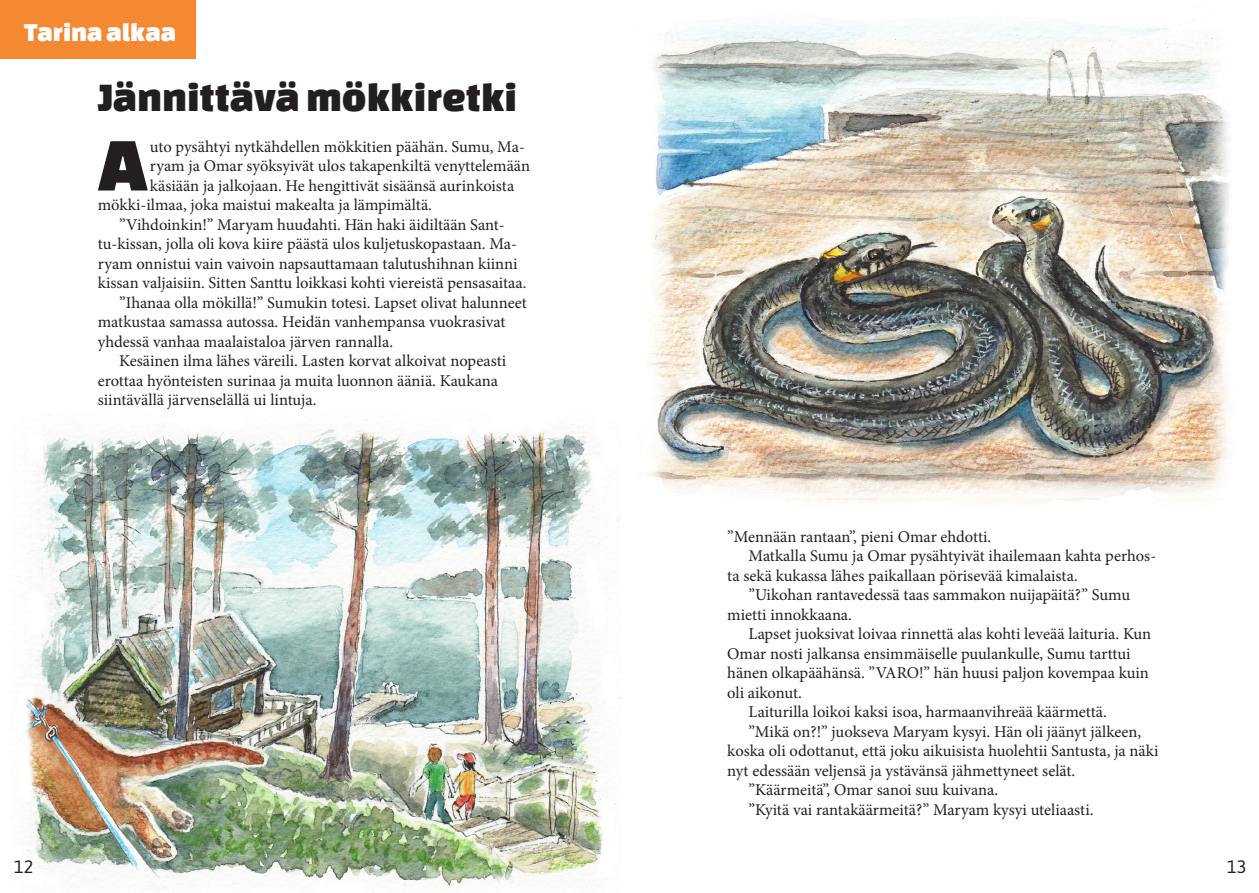
<style>
.page{position:relative;width:1259px;height:893px;background:#fff}
.page>*{position:absolute;margin:0;border:0;box-sizing:border-box;transform-origin:0 0}
.Leipis{font:78.9px "Changa One";color:#231f20}
.Otsikko{font:42px "Changa One";color:#231f20}
.t1{font:27px "Changa One";color:#fff}
.Sivunumerot{font:18px "Asap";color:#231f20}
.Leipis-2{font:16.5px/19.5px "Minion Pro";color:#231f20}
.Leipis_ensirivi{font:16.5px/19.5px "Minion Pro";color:#231f20}
</style>
<div class="page">
<img style="left:640px;top:6px;width:589px;height:498px">
<div style="left:0;top:0;width:196px;height:58px;background:#f58932"></div>
<img style="left:17px;top:415px;width:604px;height:478px">
<p class="t1" style="left:24px;top:17px;width:153px">Tarina alkaa</p>
<p class="Otsikko" style="left:98px;top:74px;width:421px">Jännittävä mökkiretki</p>
<p class="Leipis" style="left:99px;top:121px;width:50px">A</p>
<p class="Leipis-2" style="left:150px;top:137px;width:376px">uto pysähtyi nytkähdellen mökkitien päähän. Sumu, Ma-</p>
<p class="Leipis-2" style="left:150px;top:156px;width:381px">ryam ja Omar syöksyivät ulos takapenkiltä venyttelemään</p>
<p class="Leipis-2" style="left:150px;top:176px;width:366px">käsiään ja jalkojaan. He hengittivät sisäänsä aurinkoista</p>
<p class="Leipis-2" style="left:98px;top:195px;width:336px">mökki-ilmaa, joka maistui makealta ja lämpimältä.</p>
<p class="Leipis_ensirivi" style="left:98px;top:215px;width:430px;text-align:center">”Vihdoinkin!” Maryam huudahti. Hän haki äidiltään Sant&shy;tu-kissan, jolla oli kova kiire päästä ulos kuljetuskopastaan. Ma&shy;ryam onnistui vain vaivoin napsauttamaan talutushihnan kiinni kissan valjaisiin. Sitten Santtu loikkasi kohti viereistä pensasaitaa.</p>
<p class="Leipis_ensirivi" style="left:98px;top:293px;width:431px;text-indent:21px">”Ihanaa olla mökillä!” Sumukin totesi. Lapset olivat halunneet matkustaa samassa autossa. Heidän vanhempansa vuokrasivat yhdessä vanhaa maalaistaloa järven rannalla.</p>
<p class="Leipis_ensirivi" style="left:98px;top:351px;width:410px;text-indent:21px">Kesäinen ilma lähes väreili. Lasten korvat alkoivat nopeasti erottaa hyönteisten surinaa ja muita luonnon ääniä. Kaukana siintävällä järvenselällä ui lintuja.</p>
<p class="Sivunumerot" style="left:14px;top:854px;width:21px">12</p>
<p class="Leipis-2" style="left:727px;top:527px;width:265px">”Mennään rantaan”, pieni Omar ehdotti.</p>
<p class="Leipis-2" style="left:727px;top:546px;width:430px;text-indent:21px">Matkalla Sumu ja Omar pysähtyivät ihailemaan kahta perhos&shy;ta sekä kukassa lähes paikallaan pörisevää kimalaista.</p>
<p class="Leipis-2" style="left:727px;top:585px;width:404px;text-indent:21px">”Uikohan rantavedessä taas sammakon nuijapäitä?” Sumu mietti innokkaana.</p>
<p class="Leipis-2" style="left:727px;top:624px;width:425px;text-indent:21px">Lapset juoksivat loivaa rinnettä alas kohti leveää laituria. Kun Omar nosti jalkansa ensimmäiselle puulankulle, Sumu tarttui hänen olkapäähänsä. ”VARO!” hän huusi paljon kovempaa kuin oli aikonut.</p>
<p class="Leipis-2" style="left:748px;top:702px;width:360px">Laiturilla loikoi kaksi isoa, harmaanvihreää käärmettä.</p>
<p class="Leipis-2" style="left:727px;top:722px;width:433px;text-indent:21px">”Mikä on?!” juokseva Maryam kysyi. Hän oli jäänyt jälkeen, koska oli odottanut, että joku aikuisista huolehtii Santusta, ja näki nyt edessään veljensä ja ystävänsä jähmettyneet selät.</p>
<p class="Leipis-2" style="left:748px;top:780px;width:251px">”Käärmeitä”, Omar sanoi suu kuivana.</p>
<p class="Leipis-2" style="left:748px;top:800px;width:346px">”Kyitä vai rantakäärmeitä?” Maryam kysyi uteliaasti.</p>
<p class="Sivunumerot" style="left:1227px;top:854px;width:21px">13</p>
</div>
